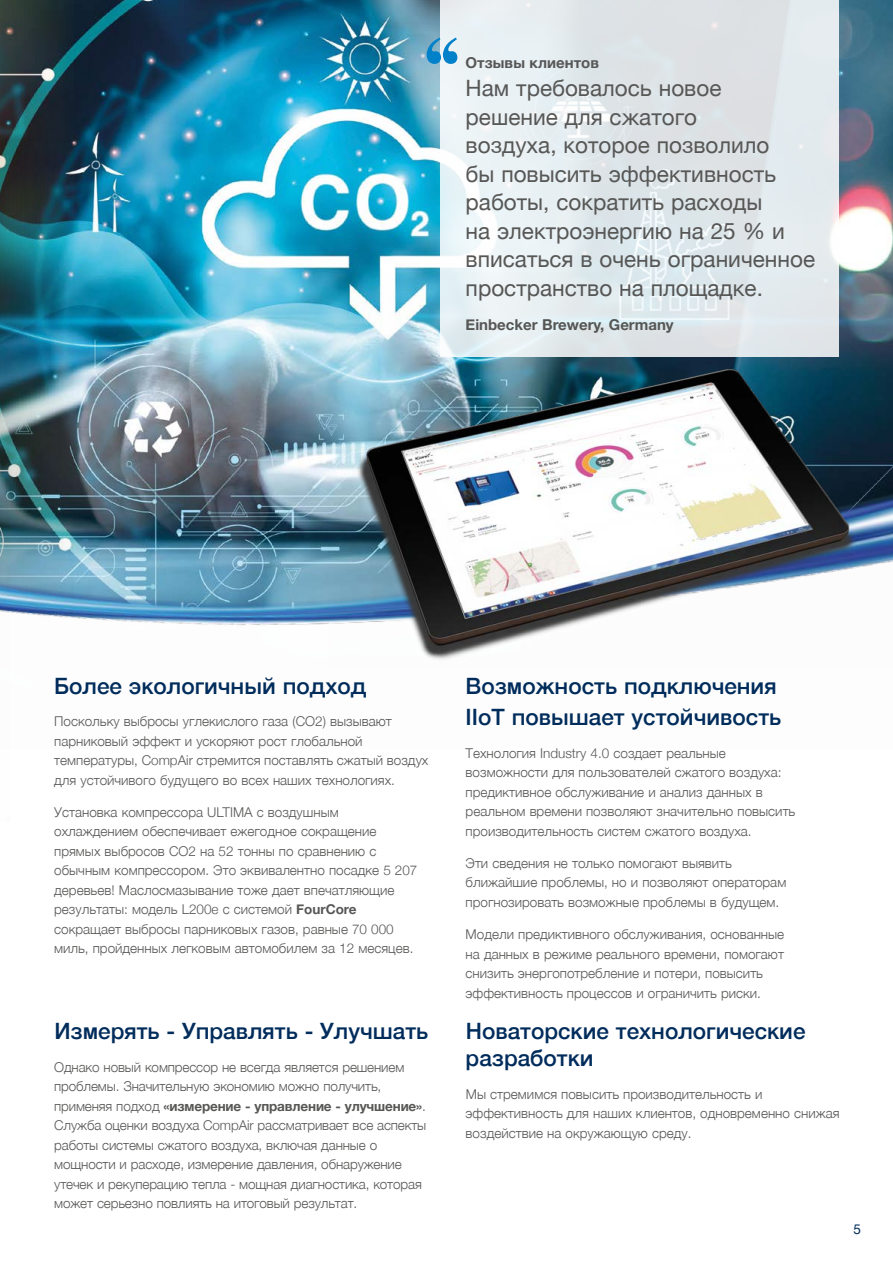
<style>
.page{position:relative;width:893px;height:1263px;background:#fff}
.page>*{position:absolute;margin:0;border:0;box-sizing:border-box;transform-origin:0 0}
.t1{font:700 78.3px "Times";color:#0081c9}
.t2{font:22.5px/28.5px "Helvetica Neue";color:#575756}
.t3{font:500 22.5px/31.5px "Helvetica Neue";color:#002c5c}
.t4{font:700 15px "Helvetica Neue";color:#575756}
.t5{font:300 13.5px/19.5px "Helvetica Neue";color:#575756}
.t6{font:13.5px "Helvetica Neue";color:#002c5c}
.s1{font-weight:700}
</style>
<div class="page">
<img style="left:74px;top:0;width:819px;height:488px">
<img style="left:0;top:0;width:74px;height:488px">
<img style="left:9px;top:490px;width:318px;height:136px">
<img style="left:0;top:399px;width:9px;height:214px">
<svg style="left:440px;top:0;width:399px;height:272px;background:#e3eaed"></svg>
<img style="left:327px;top:272px;width:566px;height:388px">
<h1 class="t1" style="left:421px;top:-10px;width:44px">‘‘</h1>
<p class="t4" style="left:466px;top:51px;width:135px">Отзывы клиентов</p>
<h2 class="t2" style="left:466px;top:75px;width:351px">Нам требовалось новое решение для сжатого<br>воздуха, которое позволило<br>бы повысить эффективность работы, сократить расходы<br>на электроэнергию на 25 % и вписаться в очень ограниченное пространство на площадке.</h2>
<p class="t4" style="left:466px;top:312px;width:210px">Einbecker Brewery, Germany</p>
<h2 class="t3" style="left:54px;top:668px;width:314px">Более экологичный подход</h2>
<p class="t5" style="left:54px;top:710px;width:376px">Поскольку выбросы углекислого газа (CO2) вызывают парниковый эффект и ускоряют рост глобальной температуры, CompAir стремится поставлять сжатый воздух для устойчивого будущего во всех наших технологиях.</p>
<p class="t5" style="left:54px;top:801px;width:365px">Установка компрессора ULTIMA с воздушным охлаждением обеспечивает ежегодное сокращение прямых выбросов CO2 на 52 тонны по сравнению с обычным компрессором. Это эквивалентно посадке 5 207 деревьев! Маслосмазывание тоже дает впечатляющие результаты: модель L200e с системой <span class="s1">FourCore </span>сокращает выбросы парниковых газов, равные 70 000 миль, пройденных легковым автомобилем за 12 месяцев.</p>
<h2 class="t3" style="left:54px;top:1014px;width:376px">Измерять - Управлять - Улучшать</h2>
<p class="t5" style="left:54px;top:1056px;width:374px">Однако новый компрессор не всегда является решением проблемы. Значительную экономию можно получить, применяя подход <span class="s1">«измерение - управление - улучшение»</span>.<br>Служба оценки воздуха CompAir рассматривает все аспекты работы системы сжатого воздуха, включая данные о мощности и расходе, измерение давления, обнаружение утечек и рекуперацию тепла - мощная диагностика, которая может серьезно повлиять на итоговый результат.</p>
<h2 class="t3" style="left:466px;top:668px;width:317px">Возможность подключения<br>IIoT повышает устойчивость</h2>
<p class="t5" style="left:466px;top:742px;width:331px">Технология Industry 4.0 создает реальные возможности для пользователей сжатого воздуха: предиктивное обслуживание и анализ данных в реальном времени позволяют значительно повысить производительность систем сжатого воздуха.</p>
<p class="t5" style="left:466px;top:852px;width:322px">Эти сведения не только помогают выявить ближайшие проблемы, но и позволяют операторам прогнозировать возможные проблемы в будущем.</p>
<p class="t5" style="left:466px;top:923px;width:320px">Модели предиктивного обслуживания, основанные на данных в режиме реального времени, помогают снизить энергопотребление и потери, повысить эффективность процессов и ограничить риски.</p>
<h2 class="t3" style="left:466px;top:1016px;width:341px;line-height:27px">Новаторские технологические разработки</h2>
<p class="t5" style="left:466px;top:1083px;width:375px">Мы стремимся повысить производительность и эффективность для наших клиентов, одновременно снижая воздействие на окружающую среду.</p>
<p class="t6" style="left:854px;top:1219px;width:9px">5</p>
</div>
